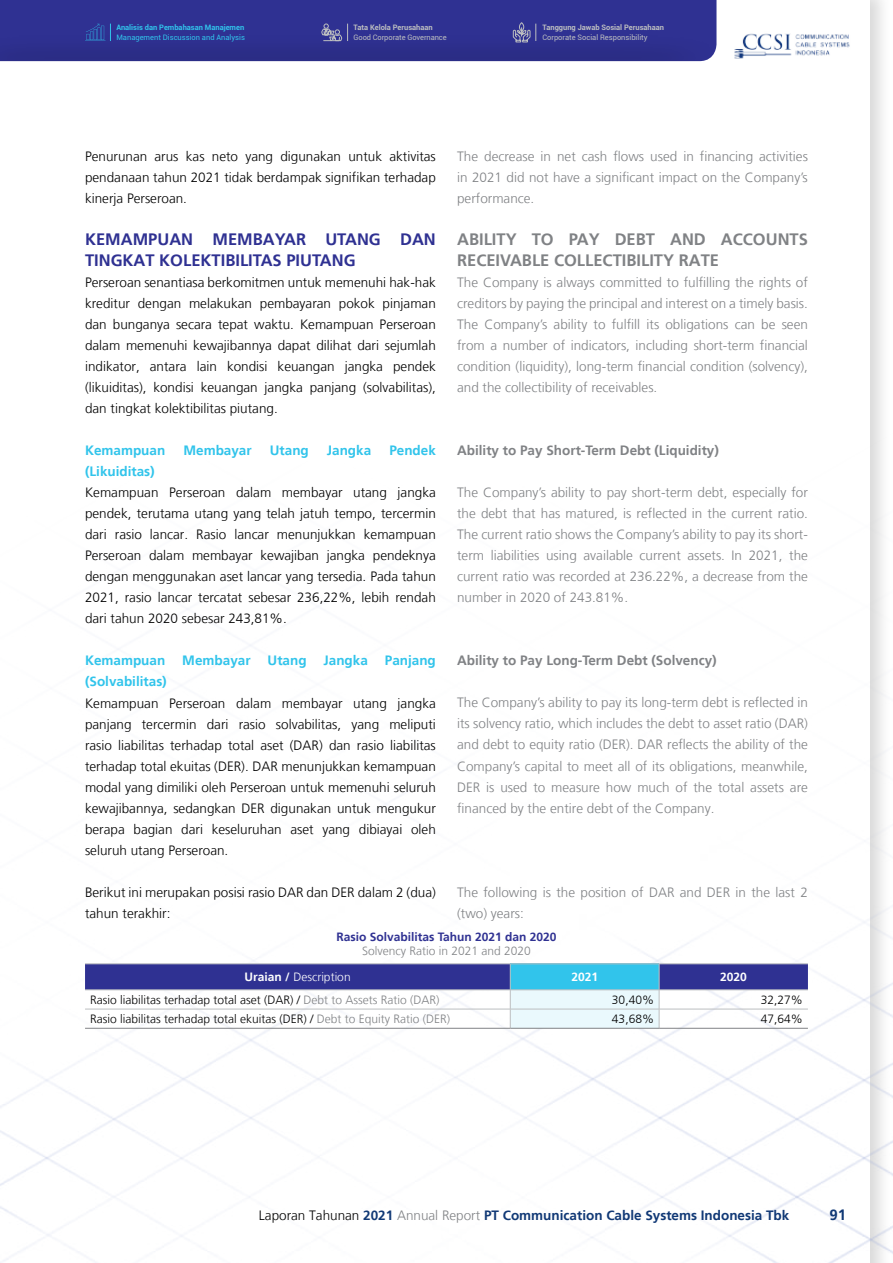
<style>
.page{position:relative;width:893px;height:1263px;background:#fff}
.page>*{position:absolute;margin:0;border:0;box-sizing:border-box;transform-origin:0 0}
.t1{font:700 16.5px "Frutiger LT";color:#808285}
.t2{font:700 16.5px "Frutiger LT";color:#2f3192}
.t3{font:700 15px "Frutiger LT";color:#113976}
.t4{font:300 13.5px/21px "Frutiger LT";color:#000;text-align:justify}
.t5{font:300 13.5px/21px "Frutiger LT";color:#808285;text-align:justify}
.t6{font:700 13.5px "Frutiger LT";color:#31c4eb}
.t7{font:700 13.5px "Frutiger LT";color:#808285}
.t8{font:700 13.5px "Frutiger LT";color:#113976}
.t9{font:300 12px "Frutiger LT";color:#000}
.t10{font:700 12px "Frutiger LT";color:#2f3192}
.t11{font:300 12px "Frutiger LT";color:#808285}
.t12{font:300 12px "Frutiger LT";color:#fff}
.t13{font:700 12px "Frutiger LT";color:#fff}
.t14{font:7.5px "Roboto";color:#bcbec0}
.t15{font:700 7.5px "Roboto";color:#bcbec0}
.t16{font:7.5px "Roboto";color:#31c4eb}
.t17{font:700 7.5px "Roboto";color:#31c4eb}
.s1{font-weight:700}
.s2{color:#808285}
.s3{font-weight:300;color:#000}
.s4{font-weight:300;color:#808285}
</style>
<div class="page">
<img style="left:0;top:413px;width:893px;height:850px">
<hr style="left:85px;top:963px;width:425px;height:1px;background:#bcbec0">
<hr style="left:510px;top:963px;width:149px;height:1px;background:#bcbec0">
<hr style="left:659px;top:963px;width:149px;height:1px;background:#bcbec0">
<svg style="left:85px;top:964px;width:723px;height:64px"></svg>
<hr style="left:85px;top:1028px;width:425px;height:1px;background:#808285">
<hr style="left:510px;top:1028px;width:149px;height:1px;background:#808285">
<hr style="left:659px;top:1028px;width:149px;height:1px;background:#808285">
<img style="left:735px;top:33px;width:115px;height:25px">
<svg style="left:0;top:0;width:716px;height:61px;background:#2e318f"></svg>
<p class="t17" style="left:116px;top:22px;width:129px">Analisis dan Pembahasan Manajemen</p>
<p class="t16" style="left:116px;top:32px;width:130px">Management Discussion and Analysis</p>
<p class="t15" style="left:354px;top:22px;width:81px">Tata Kelola Perusahaan</p>
<p class="t14" style="left:354px;top:32px;width:95px">Good Corporate Governance</p>
<p class="t15" style="left:542px;top:22px;width:123px">Tanggung Jawab Sosial Perusahaan</p>
<p class="t14" style="left:542px;top:32px;width:107px">Corporate Social Responsibility</p>
<p class="t5" style="left:457px;top:146px;width:352px">The decrease in net cash flows used in financing activities in 2021 did not have a significant impact on the Company’s performance.</p>
<p class="t1" style="left:457px;top:230px;width:20px">Abilit</p>
<p class="t1" style="left:506px;top:230px;width:38px">y to</p>
<p class="t1" style="left:569px;top:230px;width:68px">Pay Debt</p>
<p class="t1" style="left:670px;top:230px;width:13px">and</p>
<p class="t1" style="left:721px;top:230px;width:24px">Accounts</p>
<p class="t1" style="left:457px;top:251px;width:20px">Receivable</p>
<p class="t1" style="left:554px;top:251px;width:20px">Collectibilit</p>
<p class="t1" style="left:663px;top:251px;width:37px">y Rate</p>
<p class="t5" style="left:457px;top:272px;width:352px">The Company is always committed to fulfilling the rights of creditors by paying the principal and interest on a timely basis.<br>The Company’s ability to fulfill its obligations can be seen from a number of indicators, including short-term financial condition (liquidity), long-term financial condition (solvency), and the collectibility of receivables.</p>
<p class="t4" style="left:85px;top:146px;width:352px">Penurunan arus kas neto yang digunakan untuk aktivitas pendanaan tahun 2021 tidak berdampak signifikan terhadap kinerja Perseroan.</p>
<p class="t2" style="left:85px;top:230px;width:24px">Kemampuan</p>
<p class="t2" style="left:212px;top:230px;width:28px">Memba</p>
<p class="t2" style="left:275px;top:230px;width:22px">yar</p>
<p class="t2" style="left:325px;top:230px;width:24px">Utang</p>
<p class="t2" style="left:400px;top:230px;width:13px">dan</p>
<p class="t2" style="left:85px;top:251px;width:21px">Tingkat</p>
<p class="t2" style="left:159px;top:251px;width:21px">Kolektibilitas</p>
<p class="t2" style="left:286px;top:251px;width:20px">Piutang</p>
<p class="t4" style="left:85px;top:272px;width:352px">Perseroan senantiasa berkomitmen untuk memenuhi hak-hak kreditur dengan melakukan pembayaran pokok pinjaman dan bunganya secara tepat waktu. Kemampuan Perseroan dalam memenuhi kewajibannya dapat dilihat dari sejumlah indikator, antara lain kondisi keuangan jangka pendek (likuiditas), kondisi keuangan jangka panjang (solvabilitas), dan tingkat kolektibilitas piutang.</p>
<p class="t6" style="left:85px;top:443px;width:82px">Kemampuan</p>
<p class="t6" style="left:183px;top:443px;width:70px">Membayar</p>
<p class="t6" style="left:270px;top:443px;width:41px">Utang</p>
<p class="t6" style="left:327px;top:443px;width:46px">Jangka</p>
<p class="t6" style="left:389px;top:443px;width:48px">Pendek</p>
<p class="t6" style="left:85px;top:464px;width:71px">(Likuiditas)</p>
<p class="t4" style="left:85px;top:482px;width:352px">Kemampuan Perseroan dalam membayar utang jangka pendek, terutama utang yang telah jatuh tempo, tercermin dari rasio lancar. Rasio lancar menunjukkan kemampuan Perseroan dalam membayar kewajiban jangka pendeknya dengan menggunakan aset lancar yang tersedia. Pada tahun 2021, rasio lancar tercatat sebesar 236,22%, lebih rendah dari tahun 2020 sebesar 243,81%.</p>
<p class="t6" style="left:85px;top:653px;width:82px">Kemampuan</p>
<p class="t6" style="left:182px;top:653px;width:70px">Membayar</p>
<p class="t6" style="left:268px;top:653px;width:41px">Utang</p>
<p class="t6" style="left:324px;top:653px;width:46px">Jangka</p>
<p class="t6" style="left:385px;top:653px;width:53px">Panjang</p>
<p class="t6" style="left:85px;top:674px;width:83px">(Solvabilitas)</p>
<p class="t4" style="left:85px;top:692px;width:352px">Kemampuan Perseroan dalam membayar utang jangka panjang tercermin dari rasio solvabilitas, yang meliputi rasio liabilitas terhadap total aset (DAR) dan rasio liabilitas terhadap total ekuitas (DER). DAR menunjukkan kemampuan modal yang dimiliki oleh Perseroan untuk memenuhi seluruh kewajibannya, sedangkan DER digunakan untuk mengukur berapa bagian dari keseluruhan aset yang dibiayai oleh seluruh utang Perseroan.</p>
<p class="t4" style="left:85px;top:881px;width:352px">Berikut ini merupakan posisi rasio DAR dan DER dalam 2 (dua) tahun terakhir:</p>
<p class="t10" style="left:336px;top:930px;width:222px">Rasio Solvabilitas Tahun 2021 dan 2020</p>
<p class="t11" style="left:362px;top:944px;width:170px">Solvency Ratio in 2021 and 2020</p>
<p class="t12" style="left:245px;top:970px;width:108px"><span class="s1">Uraian /</span> Description</p>
<p class="t13" style="left:571px;top:970px;width:28px">2021</p>
<p class="t13" style="left:720px;top:970px;width:28px">2020</p>
<p class="t9" style="left:90px;top:993px;width:351px">Rasio liabilitas terhadap total aset (DAR) / <span class="s2">Debt to Assets Ratio (DAR)</span></p>
<p class="t9" style="left:612px;top:993px;width:44px">30,40%</p>
<p class="t9" style="left:761px;top:993px;width:44px">32,27%</p>
<p class="t9" style="left:90px;top:1012px;width:362px">Rasio liabilitas terhadap total ekuitas (DER) / <span class="s2">Debt to Equity Ratio (DER)</span></p>
<p class="t9" style="left:612px;top:1012px;width:44px">43,68%</p>
<p class="t9" style="left:761px;top:1012px;width:44px">47,64%</p>
<p class="t7" style="left:457px;top:443px;width:263px">Ability to Pay Short-Term Debt (Liquidity)</p>
<p class="t5" style="left:457px;top:482px;width:352px">The Company’s ability to pay short-term debt, especially for the debt that has matured, is reflected in the current ratio.<br>The current ratio shows the Company’s ability to pay its short&shy;term liabilities using available current assets. In 2021, the current ratio was recorded at 236.22%, a decrease from the number in 2020 of 243.81%.</p>
<p class="t7" style="left:457px;top:653px;width:261px">Ability to Pay Long-Term Debt (Solvency)</p>
<p class="t5" style="left:457px;top:692px;width:352px">The Company’s ability to pay its long-term debt is reflected in its solvency ratio, which includes the debt to asset ratio (DAR) and debt to equity ratio (DER). DAR reflects the ability of the Company’s capital to meet all of its obligations, meanwhile, DER is used to measure how much of the total assets are financed by the entire debt of the Company.</p>
<p class="t5" style="left:457px;top:881px;width:352px">The following is the position of DAR and DER in the last 2 (two) years:</p>
<p class="t8" style="left:259px;top:1207px;width:532px"><span class="s3">Laporan Tahunan</span> 2021 <span class="s4">Annual Report</span> PT Communication Cable Systems Indonesia Tbk</p>
<p class="t3" style="left:829px;top:1206px;width:18px">91</p>
</div>
